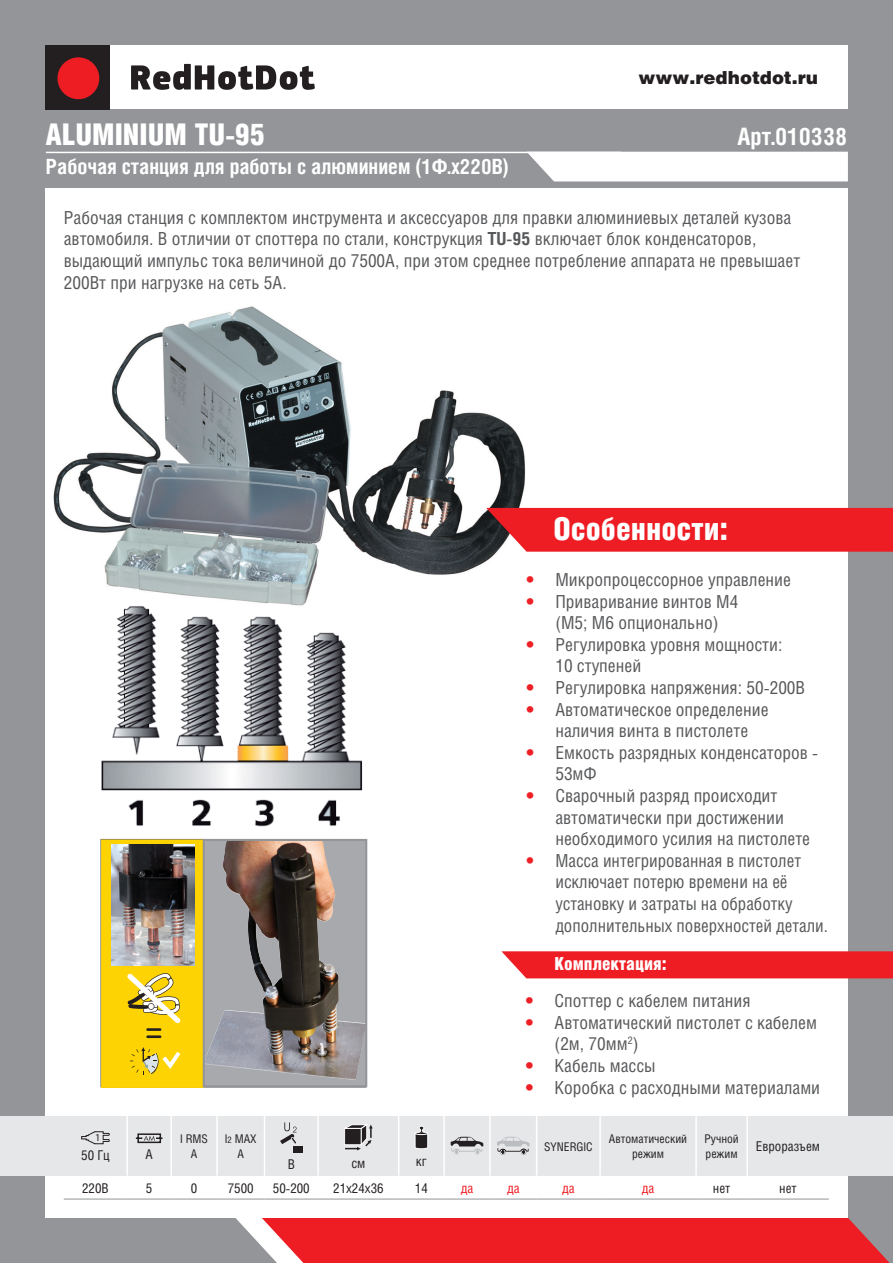
<style>
.page{position:relative;width:893px;height:1263px;background:#939598}
.page>*{position:absolute;margin:0;border:0;box-sizing:border-box;transform-origin:0 0}
.t1{font:900 31.5px "Helios Cond";color:#fff}
.t2{font:900 30px "Helios Cond";color:#fff}
.t3{font:700 24px "Helios Cond";color:#fff}
.t4{font:700 21px "Helios Cond";color:#fff}
.t5{font:18px/21.6px "Helios Cond";color:#57585a}
.t6{font:900 18px "Helios";color:#231f20}
.t7{font:900 18px "Helios Cond";color:#fff}
.t8{font:13.5px "Helios Cond";color:#231f20}
.t9{font:13.5px "Helios Cond";color:#ee1d23}
.t10{font:12px/14.4px "Helios Cond";color:#231f20;text-align:center}
.t11{font:10.5px "Myriad Pro";color:#231f20}
.s1{font-weight:700}
.s2{font-weight:900;color:#ee2026}
.s3{font-size:9px}
</style>
<div class="page">
<svg style="left:235px;top:1218px;width:655px;height:45px;background:#e82d33"></svg>
<div style="left:45px;top:45px;width:803px;height:64px;background:#fff"></div>
<svg style="left:131px;top:64px;width:184px;height:26px"></svg>
<div style="left:45px;top:45px;width:64px;height:64px;background:#231f20"></div>
<div style="left:57px;top:57px;width:42px;height:42px;background:#ee1d23;border-radius:50%"></div>
<div style="left:45px;top:188px;width:803px;height:1030px;background:#fff"></div>
<img style="left:53px;top:306px;width:473px;height:294px">
<div style="left:0;top:1116px;width:893px;height:59px;background:#e6e7e9"></div>
<hr style="left:46px;top:152px;width:575px;height:1px;background:#fff">
<div style="left:527px;top:152px;width:321px;height:29px;background:#fff"></div>
<svg style="left:501px;top:951px;width:392px;height:27px;background:#ee272c"></svg>
<svg style="left:486px;top:508px;width:407px;height:44px;background:#e72228"></svg>
<hr style="left:126px;top:1116px;width:2px;height:59px;background:#fff">
<hr style="left:170px;top:1116px;width:2px;height:59px;background:#fff">
<hr style="left:216px;top:1116px;width:2px;height:59px;background:#fff">
<hr style="left:264px;top:1116px;width:1px;height:59px;background:#fff">
<hr style="left:317px;top:1116px;width:2px;height:59px;background:#fff">
<hr style="left:398px;top:1116px;width:1px;height:59px;background:#fff">
<hr style="left:443px;top:1116px;width:2px;height:59px;background:#fff">
<hr style="left:489px;top:1116px;width:2px;height:59px;background:#fff">
<hr style="left:536px;top:1116px;width:1px;height:59px;background:#fff">
<hr style="left:599px;top:1116px;width:2px;height:59px;background:#fff">
<hr style="left:695px;top:1116px;width:2px;height:59px;background:#fff">
<hr style="left:746px;top:1116px;width:2px;height:59px;background:#fff">
<hr style="left:64px;top:1199px;width:63px;height:1px;background:#939598">
<hr style="left:127px;top:1199px;width:44px;height:1px;background:#939598">
<hr style="left:171px;top:1199px;width:46px;height:1px;background:#939598">
<hr style="left:217px;top:1199px;width:47px;height:1px;background:#939598">
<hr style="left:264px;top:1199px;width:54px;height:1px;background:#939598">
<hr style="left:318px;top:1199px;width:81px;height:1px;background:#939598">
<hr style="left:399px;top:1199px;width:45px;height:1px;background:#939598">
<hr style="left:444px;top:1199px;width:46px;height:1px;background:#939598">
<hr style="left:490px;top:1199px;width:47px;height:1px;background:#939598">
<hr style="left:537px;top:1199px;width:63px;height:1px;background:#939598">
<hr style="left:600px;top:1199px;width:96px;height:1px;background:#939598">
<hr style="left:696px;top:1199px;width:51px;height:1px;background:#939598">
<hr style="left:747px;top:1199px;width:82px;height:1px;background:#939598">
<svg style="left:81px;top:1131px;width:29px;height:13px"></svg>
<svg style="left:136px;top:1133px;width:27px;height:10px"></svg>
<div style="left:293px;top:1146px;width:10px;height:7px;background:#231f20"></div>
<svg style="left:280px;top:1122px;width:17px;height:22px"></svg>
<svg style="left:344px;top:1124px;width:29px;height:26px"></svg>
<svg style="left:415px;top:1126px;width:13px;height:23px"></svg>
<svg style="left:451px;top:1137px;width:32px;height:18px"></svg>
<svg style="left:497px;top:1137px;width:33px;height:18px"></svg>
<img style="left:206px;top:842px;width:158px;height:242px">
<img style="left:100px;top:839px;width:103px;height:248px">
<img style="left:223px;top:842px;width:21px;height:59px">
<div style="left:203px;top:839px;width:164px;height:248px;border:2px solid #939598"></div>
<img style="left:101px;top:600px;width:262px;height:227px">
<p class="t2" style="left:46px;top:117px;width:221px">ALUMINIUM TU-95</p>
<p class="t4" style="left:46px;top:154px;width:465px">Рабочая станция для работы с алюминием (1Ф.х220В)</p>
<p class="t6" style="left:638px;top:67px;width:181px">www.redhotdot.ru</p>
<p class="t3" style="left:737px;top:122px;width:111px">Арт.010338</p>
<p class="t5" style="left:64px;top:206px;width:738px">Рабочая станция с комплектом инструмента и аксессуаров для правки алюминиевых деталей кузова автомобиля. В отличии от споттера по стали, конструкция <span class="s1">TU-95</span> включает блок конденсаторов, выдающий импульс тока величиной до 7500А, при этом среднее потребление аппарата не превышает 200Вт при нагрузке на сеть 5А.</p>
<p class="t1" style="left:554px;top:511px;width:176px">Особенности:</p>
<p class="t5" style="left:526px;top:568px;width:266px"><span class="s2">•</span> Микропроцессорное управление</p>
<p class="t5" style="left:526px;top:590px;width:213px;text-align:center"><span class="s2">•</span> Приваривание винтов M4 (М5; М6 опционально)</p>
<p class="t5" style="left:555px;top:633px;width:229px;text-indent:-29px"><span class="s2">•</span> Регулировка уровня мощности:<br>10 ступеней</p>
<p class="t5" style="left:526px;top:676px;width:280px"><span class="s2">•</span> Регулировка напряжения: 50-200B</p>
<p class="t5" style="left:526px;top:698px;width:243px;text-align:center"><span class="s2">•</span> Автоматическое определение наличия винта в пистолете</p>
<p class="t5" style="left:555px;top:741px;width:264px;text-indent:-29px"><span class="s2">•</span> Емкость разрядных конденсаторов -<br>53мФ</p>
<p class="t5" style="left:555px;top:784px;width:256px;text-indent:-29px"><span class="s2">•</span> Сварочный разряд происходит автоматически при достижении необходимого усилия на пистолете</p>
<p class="t5" style="left:555px;top:849px;width:274px;text-indent:-29px"><span class="s2">•</span> Масса интегрированная в пистолет исключает потерю времени на её установку и затраты на обработку дополнительных поверхностей детали.</p>
<p class="t7" style="left:554px;top:954px;width:114px">Комплектация:</p>
<p class="t11" style="left:95px;top:1131px;width:7px">1</p>
<p class="t8" style="left:81px;top:1147px;width:30px">50 Гц</p>
<p class="t8" style="left:146px;top:1146px;width:9px">А</p>
<p class="t10" style="left:180px;top:1132px;width:29px">I RMS</p>
<p class="t10" style="left:191px;top:1146px;width:8px">А</p>
<p class="t10" style="left:225px;top:1132px;width:33px">I<span class="s3">2</span> MАХ</p>
<p class="t10" style="left:237px;top:1146px;width:8px">А</p>
<p class="t8" style="left:288px;top:1156px;width:9px">В</p>
<p class="t8" style="left:351px;top:1155px;width:16px">см</p>
<p class="t8" style="left:416px;top:1153px;width:12px">кг</p>
<p class="t5" style="left:526px;top:990px;width:226px"><span class="s2">•</span> Споттер с кабелем питания</p>
<p class="t5" style="left:555px;top:1011px;width:264px;text-indent:-29px"><span class="s2">•</span> Автоматический пистолет с кабелем (2м, 70мм<sup>2</sup>)</p>
<p class="t5" style="left:526px;top:1054px;width:131px"><span class="s2">•</span> Кабель массы</p>
<p class="t5" style="left:526px;top:1076px;width:296px"><span class="s2">•</span> Коробка с расходными материалами</p>
<p class="t10" style="left:544px;top:1139px;width:50px">SYNERGIC</p>
<p class="t10" style="left:609px;top:1132px;width:80px">Автоматический режим</p>
<p class="t10" style="left:704px;top:1132px;width:36px;text-align:left">Ручной режим</p>
<p class="t8" style="left:756px;top:1138px;width:66px">Евроразъем</p>
<p class="t8" style="left:82px;top:1180px;width:28px">220В</p>
<p class="t8" style="left:146px;top:1180px;width:8px">5</p>
<p class="t8" style="left:191px;top:1180px;width:8px">0</p>
<p class="t8" style="left:228px;top:1180px;width:27px">7500</p>
<p class="t8" style="left:273px;top:1180px;width:38px">50-200</p>
<p class="t8" style="left:333px;top:1180px;width:52px">21х24х36</p>
<p class="t8" style="left:415px;top:1180px;width:14px">14</p>
<p class="t9" style="left:461px;top:1180px;width:14px">да</p>
<p class="t9" style="left:507px;top:1180px;width:14px">да</p>
<p class="t9" style="left:562px;top:1180px;width:14px">да</p>
<p class="t9" style="left:642px;top:1180px;width:14px">да</p>
<p class="t8" style="left:713px;top:1180px;width:19px">нет</p>
<p class="t8" style="left:779px;top:1180px;width:19px">нет</p>
</div>
